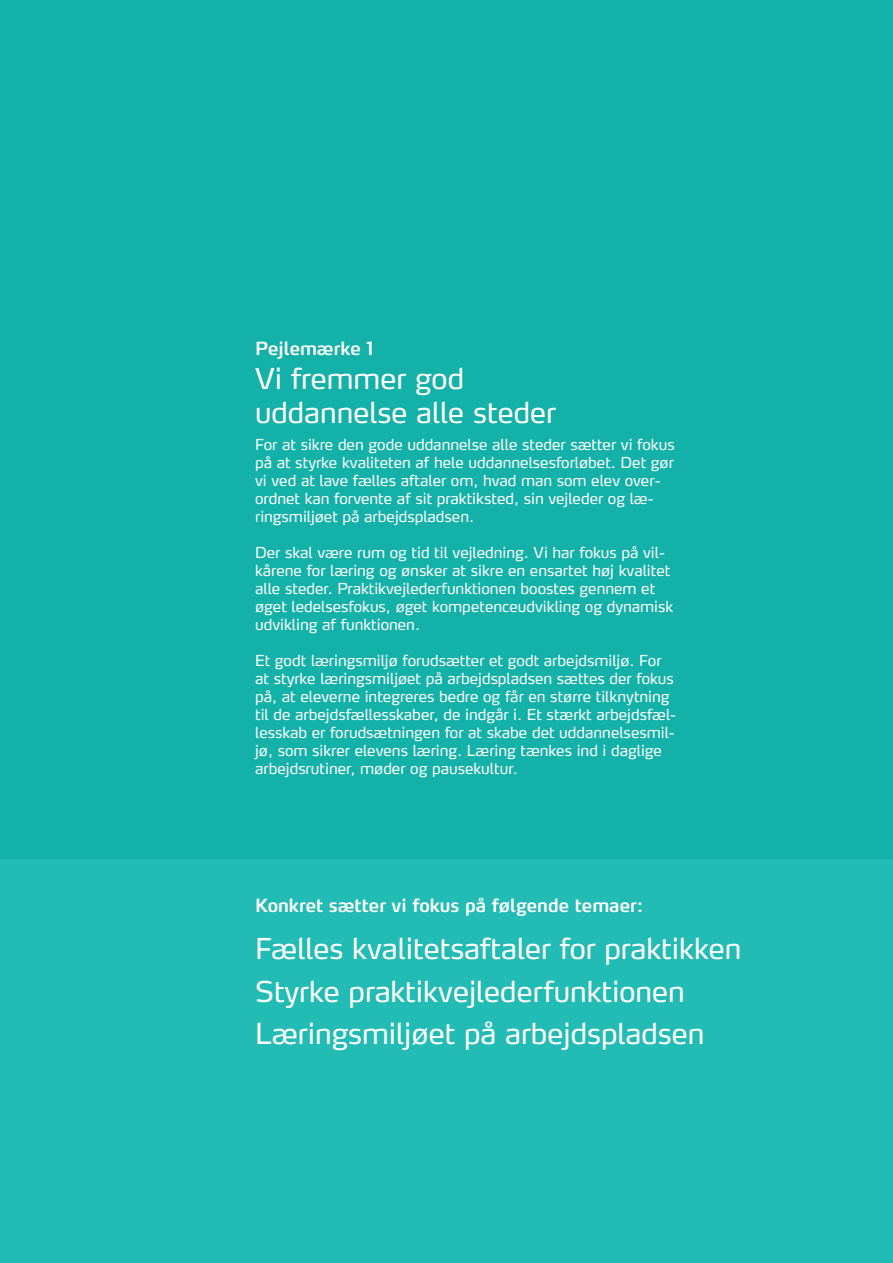
<style>
.page{position:relative;width:893px;height:1263px;background:#13b1a8}
.page>*{position:absolute;margin:0;border:0;box-sizing:border-box;transform-origin:0 0}
.underrubrik{font:28.5px/34.2px "Max LF";color:#fff}
.fed_overskrift{font:600 18px "Max LF";color:#fff}
.Brød{font:15px/18px "Max LF";color:#fff}
</style>
<div class="page">
<hr style="left:892px;top:0;width:1px;height:1263px;background:#1b5b76">
<div style="left:0;top:859px;width:893px;height:404px;background:#22bcb5"></div>
<p class="fed_overskrift" style="left:255px;top:337px;width:120px">Pejlemærke 1</p>
<p class="underrubrik" style="left:255px;top:361px;width:302px">Vi fremmer god uddannelse alle steder</p>
<p class="Brød" style="left:255px;top:435px;width:421px">For at sikre den gode uddannelse alle steder sætter vi fokus på at styrke kvaliteten af hele uddannelsesforløbet. Det gør vi ved at lave fælles aftaler om, hvad man som elev over&shy;ordnet kan forvente af sit praktiksted, sin vejleder og læ&shy;ringsmiljøet på arbejdspladsen.</p>
<p class="Brød" style="left:255px;top:543px;width:420px">Der skal være rum og tid til vejledning. Vi har fokus på vil&shy;kårene for læring og ønsker at sikre en ensartet høj kvalitet alle steder. Praktikvejlederfunktionen boostes gennem et øget ledelsesfokus, øget kompetenceudvikling og dynamisk udvikling af funktionen.</p>
<p class="Brød" style="left:255px;top:651px;width:422px">Et godt læringsmiljø forudsætter et godt arbejdsmiljø. For at styrke læringsmiljøet på arbejdspladsen sættes der fokus på, at eleverne integreres bedre og får en større tilknytning til de arbejdsfællesskaber, de indgår i. Et stærkt arbejdsfæl&shy;lesskab er forudsætningen for at skabe det uddannelsesmil&shy;jø, som sikrer elevens læring. Læring tænkes ind i daglige arbejdsrutiner, møder og pausekultur.</p>
<p class="fed_overskrift" style="left:255px;top:894px;width:390px">Konkret sætter vi fokus på følgende temaer:</p>
<p class="underrubrik" style="left:255px;top:931px;width:488px">Fælles kvalitetsaftaler for praktikken</p>
<p class="underrubrik" style="left:255px;top:973px;width:431px">Styrke praktikvejlederfunktionen</p>
<p class="underrubrik" style="left:255px;top:1016px;width:451px">Læringsmiljøet på arbejdspladsen</p>
</div>
